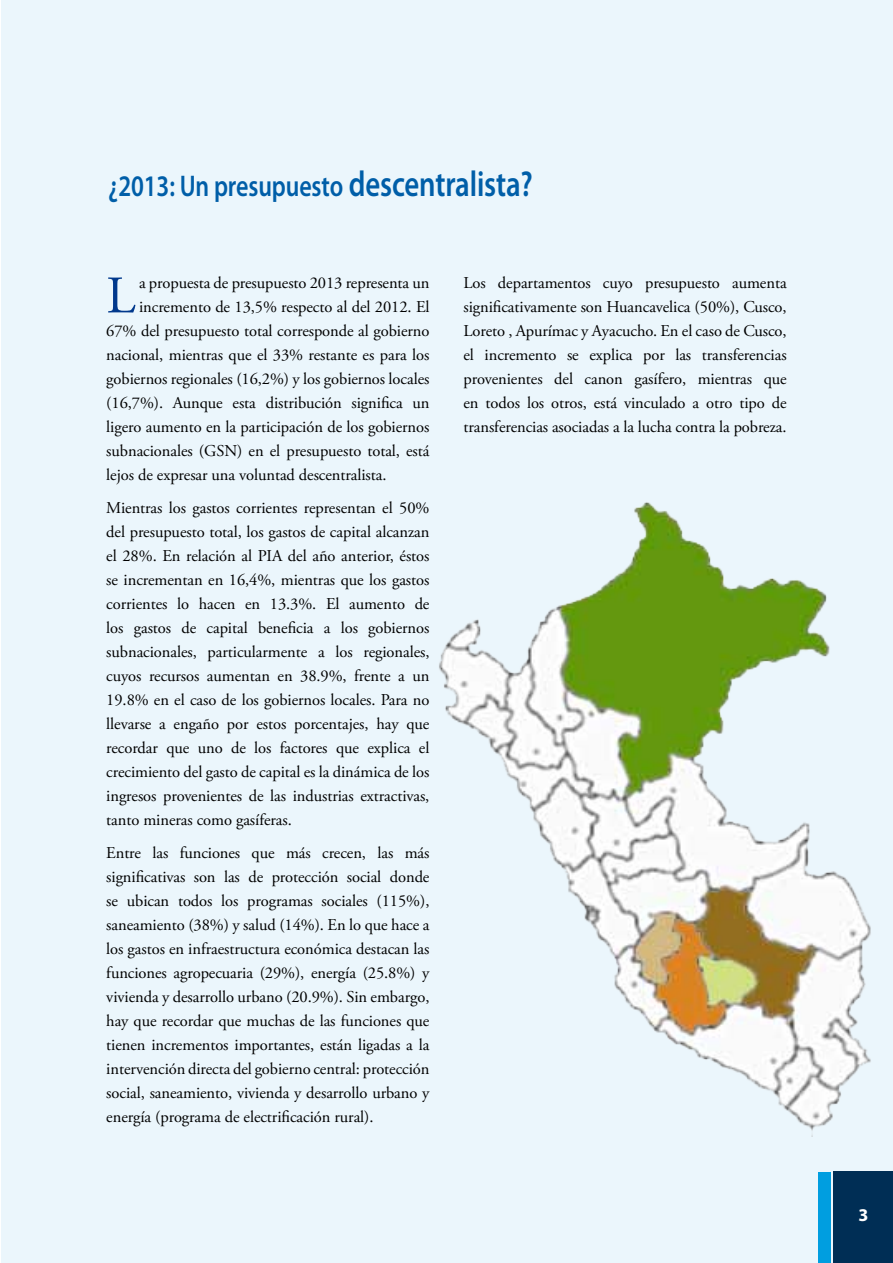
<style>
.page{position:relative;width:893px;height:1263px;background:#fff}
.page>*{position:absolute;margin:0;border:0;box-sizing:border-box;transform-origin:0 0}
.t1{font:52.65px "Adobe Garamond Pro";color:#00388c}
.t2{font:600 30px "Myriad Pro";letter-spacing:-.005em;color:#005ea8;scale:.8 1}
.t3{font:700 18px "Myriad Pro";color:#fff}
.t4{font:16.5px/24px "Adobe Garamond Pro";letter-spacing:-.005em;color:#000;text-align:justify}
.s1{font-size:36px}
</style>
<div class="page">
<div style="left:1px;top:0;width:892px;height:1263px;background:#ebf6fc"></div>
<div style="left:833px;top:1171px;width:60px;height:92px;background:#002e55"></div>
<div style="left:818px;top:1171px;width:13px;height:92px;background:#009ee0"></div>
<img style="left:439px;top:502px;width:432px;height:635px">
<h2 class="t2" style="left:108px;top:167px;width:532px">¿2013: Un presupuesto <span class="s1">descentralista?</span></h2>
<h1 class="t1" style="left:106px;top:264px;width:31px">L</h1>
<p class="t4" style="left:139px;top:272px;width:292px">a propuesta de presupuesto 2013 representa un</p>
<p class="t4" style="left:139px;top:296px;width:292px">incremento de 13,5% respecto al del 2012. El</p>
<p class="t4" style="left:106px;top:320px;width:325px">67% del presupuesto total corresponde al gobierno</p>
<p class="t4" style="left:106px;top:344px;width:325px">nacional, mientras que el 33% restante es para los</p>
<p class="t4" style="left:106px;top:368px;width:325px">gobiernos regionales (16,2%) y los gobiernos locales</p>
<p class="t4" style="left:106px;top:392px;width:325px">(16,7%). Aunque esta distribución significa un</p>
<p class="t4" style="left:106px;top:416px;width:325px">ligero aumento en la participación de los gobiernos</p>
<p class="t4" style="left:106px;top:440px;width:325px">subnacionales (GSN) en el presupuesto total, está</p>
<p class="t4" style="left:106px;top:464px;width:282px">lejos de expresar una voluntad descentralista.</p>
<p class="t4" style="left:106px;top:496px;width:325px">Mientras los gastos corrientes representan el 50% del presupuesto total, los gastos de capital alcanzan el 28%. En relación al PIA del año anterior, éstos se incrementan en 16,4%, mientras que los gastos corrientes lo hacen en 13.3%. El aumento de los gastos de capital beneficia a los gobiernos subnacionales, particularmente a los regionales, cuyos recursos aumentan en 38.9%, frente a un 19.8% en el caso de los gobiernos locales. Para no llevarse a engaño por estos porcentajes, hay que recordar que uno de los factores que explica el crecimiento del gasto de capital es la dinámica de los ingresos provenientes de las industrias extractivas, tanto mineras como gasíferas.</p>
<p class="t4" style="left:106px;top:841px;width:325px">Entre las funciones que más crecen, las más significativas son las de protección social donde se ubican todos los programas sociales (115%), saneamiento (38%) y salud (14%). En lo que hace a los gastos en infraestructura económica destacan las funciones agropecuaria (29%), energía (25.8%) y vivienda y desarrollo urbano (20.9%). Sin embargo, hay que recordar que muchas de las funciones que tienen incrementos importantes, están ligadas a la intervención directa del gobierno central: protección social, saneamiento, vivienda y desarrollo urbano y energía (programa de electrificación rural).</p>
<p class="t4" style="left:463px;top:272px;width:325px">Los departamentos cuyo presupuesto aumenta significativamente son Huancavelica (50%), Cusco, Loreto , Apurímac y Ayacucho. En el caso de Cusco, el incremento se explica por las transferencias provenientes del canon gasífero, mientras que en todos los otros, está vinculado a otro tipo de transferencias asociadas a la lucha contra la pobreza.</p>
<p class="t3" style="left:858px;top:1203px;width:11px">3</p>
</div>
